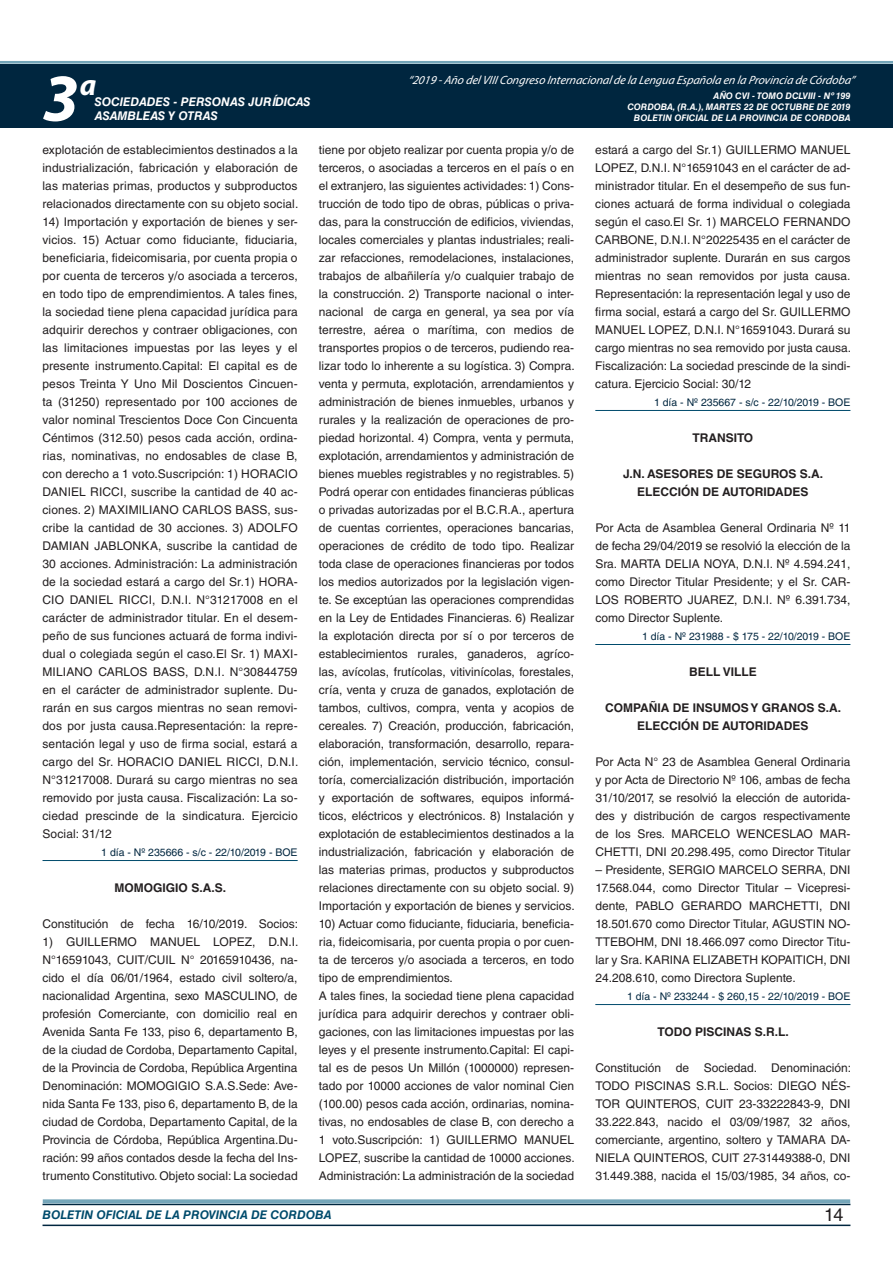
<style>
.page{position:relative;width:893px;height:1263px;background:#fff}
.page>*{position:absolute;margin:0;border:0;box-sizing:border-box;transform-origin:0 0}
.t1{font:italic 700 67.5px "Myriad Pro";color:#fff}
.t2{font:italic 700 30px "Myriad Pro";color:#fff}
.t3{font:18px "Helvetica LT Std";color:#231f20}
.t4{font:12px/18px "Helvetica LT Std";color:#231f20;text-align:justify}
.t5{font:700 12px/18px "Helvetica LT Std";color:#231f20}
.t6{font:italic 12px "Myriad Pro";color:#fff}
.t7{font:italic 700 12px "Helvetica LT Std";color:#fff}
.t8{font:italic 700 12px "Helvetica LT Std";color:#004b6c}
.t9{font:10.5px "Helvetica LT Std";color:#00263f}
.t10{font:italic 700 9px/10.8px "Helvetica LT Std";color:#fff;text-align:right}
</style>
<div class="page">
<div style="left:0;top:61px;width:893px;height:6px;background:#fff;opacity:.75"></div>
<div style="left:0;top:64px;width:893px;height:64px;background:#00263f"></div>
<hr style="left:43px;top:1224px;width:807px;height:2px;background:#00263f">
<div style="left:42px;top:1198px;width:809px;height:8px;background:#fff;opacity:.75"></div>
<hr style="left:43px;top:860px;width:255px;height:1px;background:#004b6c">
<hr style="left:595px;top:410px;width:255px;height:1px;background:#004b6c">
<hr style="left:595px;top:644px;width:255px;height:1px;background:#004b6c">
<hr style="left:595px;top:1004px;width:255px;height:1px;background:#004b6c">
<h2 class="t2" style="left:80px;top:66px;width:18px">a</h2>
<p class="t6" style="left:408px;top:72px;width:448px">“2019 -Año delVIIICongreso Internacionalde la Lengua Esp añola en la Provincia de Córdoba”</p>
<h1 class="t1" style="left:43px;top:54px;width:38px">3</h1>
<p class="t10" style="left:627px;top:91px;width:225px">AÑO CVI - TOMO DCLVIII - Nº 199<br>CORDOBA, (R.A.), MARTES 22 DE OCTUBRE DE 2019<br>BOLETIN OFICIAL DE LA PROVINCIA DE CORDOBA</p>
<p class="t7" style="left:95px;top:94px;width:217px">SOCIEDADES - PERSONAS JURÍDICAS</p>
<p class="t7" style="left:95px;top:109px;width:125px">ASAMBLEAS Y OTRAS</p>
<p class="t4" style="left:43px;top:141px;width:257px">explotación de establecimientos destinados a la industrialización, fabricación y elaboración de las materias primas, productos y subproductos relacionados directamente con su objeto social.</p>
<p class="t4" style="left:43px;top:213px;width:257px">14) Importación y exportación de bienes y ser&shy;vicios. 15) Actuar como fiduciante, fiduciaria, beneficiaria, fideicomisaria, por cuenta propia o por cuenta de terceros y/o asociada a terceros, en todo tipo de emprendimientos. A tales fines, la sociedad tiene plena capacidad jurídica para adquirir derechos y contraer obligaciones, con las limitaciones impuestas por las leyes y el presente instrumento.Capital: El capital es de pesos Treinta Y Uno Mil Doscientos Cincuen&shy;ta (31250) representado por 100 acciones de valor nominal Trescientos Doce Con Cincuenta Céntimos (312.50) pesos cada acción, ordina&shy;rias, nominativas, no endosables de clase B, con derecho a 1 voto.Suscripción: 1) HORACIO DANIEL RICCI, suscribe la cantidad de 40 ac&shy;ciones. 2) MAXIMILIANO CARLOS BASS, sus&shy;cribe la cantidad de 30 acciones. 3) ADOLFO DAMIAN JABLONKA, suscribe la cantidad de 30 acciones. Administración: La administración de la sociedad estará a cargo del Sr.1) HORA-CIO DANIEL RICCI, D.N.I. N°31217008 en el carácter de administrador titular. En el desem&shy;peño de sus funciones actuará de forma indivi&shy;dual o colegiada según el caso.El Sr. 1) MAXI-MILIANO CARLOS BASS, D.N.I. N°30844759 en el carácter de administrador suplente. Du&shy;rarán en sus cargos mientras no sean removi&shy;dos por justa causa.Representación: la repre&shy;sentación legal y uso de firma social, estará a cargo del Sr. HORACIO DANIEL RICCI, D.N.I.<br>N°31217008. Durará su cargo mientras no sea removido por justa causa. Fiscalización: La so&shy;ciedad prescinde de la sindicatura. Ejercicio Social: 31/12</p>
<p class="t9" style="left:101px;top:846px;width:198px">1 día - Nº 235666 - s/c - 22/10/2019 - BOE</p>
<p class="t5" style="left:115px;top:878px;width:113px">MOMOGIGIO S.A.S.</p>
<p class="t4" style="left:43px;top:915px;width:257px">Constitución de fecha 16/10/2019. Socios:</p>
<p class="t4" style="left:43px;top:933px;width:257px">1) GUILLERMO MANUEL LOPEZ, D.N.I.<br>N°16591043, CUIT/CUIL N° 20165910436, na&shy;cido el día 06/01/1964, estado civil soltero/a, nacionalidad Argentina, sexo MASCULINO, de profesión Comerciante, con domicilio real en Avenida Santa Fe 133, piso 6, departamento B, de la ciudad de Cordoba, Departamento Capital, de la Provincia de Cordoba, República Argentina Denominación: MOMOGIGIO S.A.S.Sede: Ave&shy;nida Santa Fe 133, piso 6, departamento B, de la ciudad de Cordoba, Departamento Capital, de la Provincia de Córdoba, República Argentina.Du&shy;ración: 99 años contados desde la fecha del Ins&shy;trumento Constitutivo. Objeto social: La sociedad</p>
<p class="t4" style="left:319px;top:141px;width:257px">tiene por objeto realizar por cuenta propia y/o de terceros, o asociadas a terceros en el país o en el extranjero, las siguientes actividades: 1) Cons&shy;trucción de todo tipo de obras, públicas o priva&shy;das, para la construcción de edificios, viviendas, locales comerciales y plantas industriales; reali&shy;zar refacciones, remodelaciones, instalaciones, trabajos de albañilería y/o cualquier trabajo de la construcción. 2) Transporte nacional o inter&shy;nacional de carga en general, ya sea por vía terrestre, aérea o marítima, con medios de transportes propios o de terceros, pudiendo rea&shy;lizar todo lo inherente a su logística. 3) Compra. venta y permuta, explotación, arrendamientos y administración de bienes inmuebles, urbanos y rurales y la realización de operaciones de pro&shy;piedad horizontal. 4) Compra, venta y permuta, explotación, arrendamientos y administración de bienes muebles registrables y no registrables. 5)<br>Podrá operar con entidades financieras públicas o privadas autorizadas por el B.C.R.A., apertura de cuentas corrientes, operaciones bancarias, operaciones de crédito de todo tipo. Realizar toda clase de operaciones financieras por todos los medios autorizados por la legislación vigen&shy;te. Se exceptúan las operaciones comprendidas en la Ley de Entidades Financieras. 6) Realizar la explotación directa por sí o por terceros de establecimientos rurales, ganaderos, agríco&shy;las, avícolas, frutícolas, vitivinícolas, forestales, cría, venta y cruza de ganados, explotación de tambos, cultivos, compra, venta y acopios de cereales. 7) Creación, producción, fabricación, elaboración, transformación, desarrollo, repara&shy;ción, implementación, servicio técnico, consul&shy;toría, comercialización distribución, importación y exportación de softwares, equipos informá&shy;ticos, eléctricos y electrónicos. 8) Instalación y explotación de establecimientos destinados a la industrialización, fabricación y elaboración de las materias primas, productos y subproductos relaciones directamente con su objeto social. 9)<br>Importación y exportación de bienes y servicios.</p>
<p class="t4" style="left:319px;top:915px;width:257px;text-align:left">10) Actuar como fiduciante, fiduciaria, beneficia&shy;ria, fideicomisaria, por cuenta propia o por cuen&shy;ta de terceros y/o asociada a terceros, en todo tipo de emprendimientos.<br>A tales fines, la sociedad tiene plena capacidad jurídica para adquirir derechos y contraer obli&shy;gaciones, con las limitaciones impuestas por las leyes y el presente instrumento.Capital: El capi&shy;tal es de pesos Un Millón (1000000) represen&shy;tado por 10000 acciones de valor nominal Cien (100.00) pesos cada acción, ordinarias, nomina&shy;tivas, no endosables de clase B, con derecho a 1 voto.Suscripción: 1) GUILLERMO MANUEL LOPEZ, suscribe la cantidad de 10000 acciones.<br>Administración: La administración de la sociedad</p>
<p class="t4" style="left:595px;top:141px;width:257px">estará a cargo del Sr.1) GUILLERMO MANUEL LOPEZ, D.N.I. N°16591043 en el carácter de ad&shy;ministrador titular. En el desempeño de sus fun&shy;ciones actuará de forma individual o colegiada según el caso.El Sr. 1) MARCELO FERNANDO CARBONE, D.N.I. N°20225435 en el carácter de administrador suplente. Durarán en sus cargos mientras no sean removidos por justa causa.<br>Representación: la representación legal y uso de firma social, estará a cargo del Sr. GUILLERMO MANUEL LOPEZ, D.N.I. N°16591043. Durará su cargo mientras no sea removido por justa causa.<br>Fiscalización: La sociedad prescinde de la sindi&shy;catura. Ejercicio Social: 30/12</p>
<p class="t9" style="left:654px;top:396px;width:198px">1 día - Nº 235667 - s/c - 22/10/2019 - BOE</p>
<p class="t5" style="left:693px;top:428px;width:62px">TRANSITO</p>
<p class="t5" style="left:637px;top:464px;width:187px;text-indent:-14px">J.N. ASESORES DE SEGUROS S.A.<br>ELECCI</p>
<p class="t5" style="left:681px;top:482px;width:58px">ÓN DE AUTORIDADES</p>
<p class="t4" style="left:595px;top:519px;width:257px">Por Acta de Asamblea General Ordinaria Nº 11 de fecha 29/04/2019 se resolvió la elección de la Sra. MARTA DELIA NOYA, D.N.I. Nº 4.594.241, como Director Titular Presidente; y el Sr. CAR-LOS ROBERTO JUAREZ, D.N.I. Nº 6.391.734, como Director Suplente.</p>
<p class="t9" style="left:642px;top:630px;width:210px">1 día - Nº 231988 - $ 175 - 22/10/2019 - BOE</p>
<p class="t5" style="left:689px;top:662px;width:69px">BELL VILLE</p>
<p class="t5" style="left:637px;top:698px;width:205px;text-indent:-32px">COMPAÑIA DE INSUMOS Y GRANOS S.A.<br>ELECCI</p>
<p class="t5" style="left:681px;top:716px;width:58px">ÓN DE AUTORIDADES</p>
<p class="t4" style="left:595px;top:753px;width:257px">Por Acta N° 23 de Asamblea General Ordinaria y por Acta de Directorio Nº 106, ambas de fecha 31/10/2017, se resolvió la elección de autorida&shy;des y distribución de cargos respectivamente de los Sres. MARCELO WENCESLAO MAR-CHETTI, DNI 20.298.495, como Director Titular</p>
<p class="t4" style="left:595px;top:861px;width:257px">– Presidente, SERGIO MARCELO SERRA, DNI 17.568.044, como Director Titular – Vicepresi&shy;dente, PABLO GERARDO MARCHETTI, DNI 18.501.670 como Director Titular, AGUSTIN NO-TTEBOHM, DNI 18.466.097 como Director Titu&shy;lar y Sra. KARINA ELIZABETH KOPAITICH, DNI 24.208.610, como Directora Suplente.</p>
<p class="t9" style="left:627px;top:990px;width:225px">1 día - Nº 233244 - $ 260,15 - 22/10/2019 - BOE</p>
<p class="t5" style="left:657px;top:1022px;width:133px">TODO PISCINAS S.R.L.</p>
<p class="t4" style="left:595px;top:1059px;width:257px">Constitución de Sociedad. Denominación:<br>TODO PISCINAS S.R.L. Socios: DIEGO NÉS-TOR QUINTEROS, CUIT 23-33222843-9, DNI 33.222.843, nacido el 03/09/1987, 32 años, comerciante, argentino, soltero y TAMARA DA-NIELA QUINTEROS, CUIT 27-31449388-0, DNI 31.449.388, nacida el 15/03/1985, 34 años, co-</p>
<p class="t8" style="left:43px;top:1208px;width:290px">BOLETIN OFICIAL DE LA PROVINCIA DE CORDOBA</p>
<h3 class="t3" style="left:824px;top:1204px;width:21px">14</h3>
</div>
